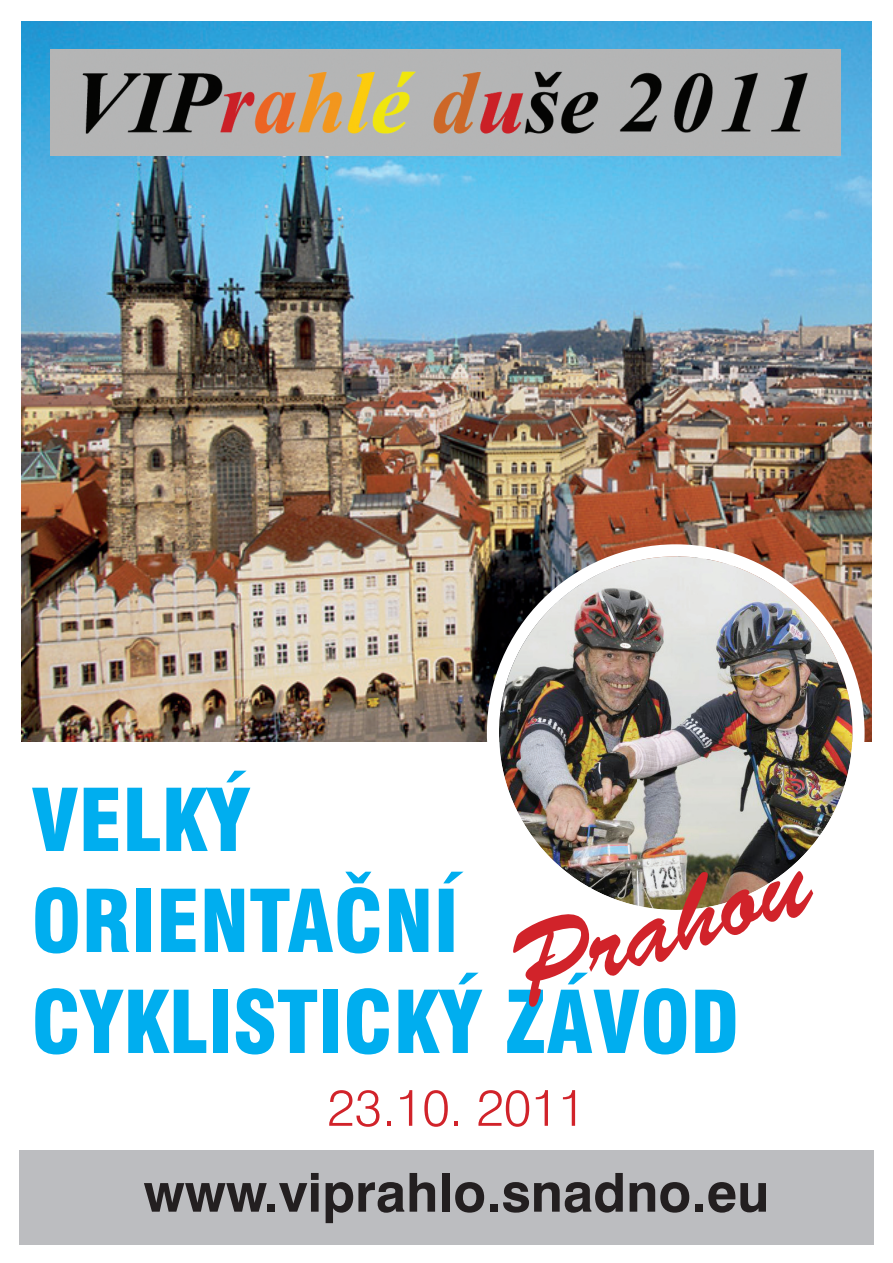
<style>
.page{position:relative;width:893px;height:1263px;background:#fff}
.page>*{position:absolute;margin:0;border:0;box-sizing:border-box;transform-origin:0 0}
.t1{font:106.35px "Brush Script Std";color:#d1232a}
.t2{font:900 condensed 84.15px "Swiss 721 BTCE";color:#00aeef}
.t3{font:700 53.85px "Swiss 721 BTCE";color:#231f20}
.t4{font:300 51px "Swiss 721 BTCE";color:#d1232a}
</style>
<div class="page">
<div style="left:20px;top:1149px;width:854px;height:95px;background:#bcbdc0"></div>
<img style="left:21px;top:21px;width:851px;height:720px">
<img style="left:51px;top:49px;width:790px;height:107px">
<img style="left:499px;top:556px;width:353px;height:354px;border-radius:177px">
<div style="left:487px;top:544px;width:378px;height:378px;border:12px solid #fff;border-radius:50%"></div>
<p class="t2" style="left:31px;top:764px;width:220px">VELKÝ</p>
<p class="t2" style="left:31px;top:865px;width:429px">ORIENTAČNÍ</p>
<p class="t2" style="left:31px;top:966px;width:709px">CYKLISTICKÝ ZÁVOD</p>
<p class="t1" style="left:495px;top:914px;width:309px;rotate:-18deg">Prahou</p>
<p class="t4" style="left:328px;top:1074px;width:259px">23.10. 2011</p>
<p class="t3" style="left:144px;top:1156px;width:627px">www.viprahlo.snadno.eu</p>
</div>
